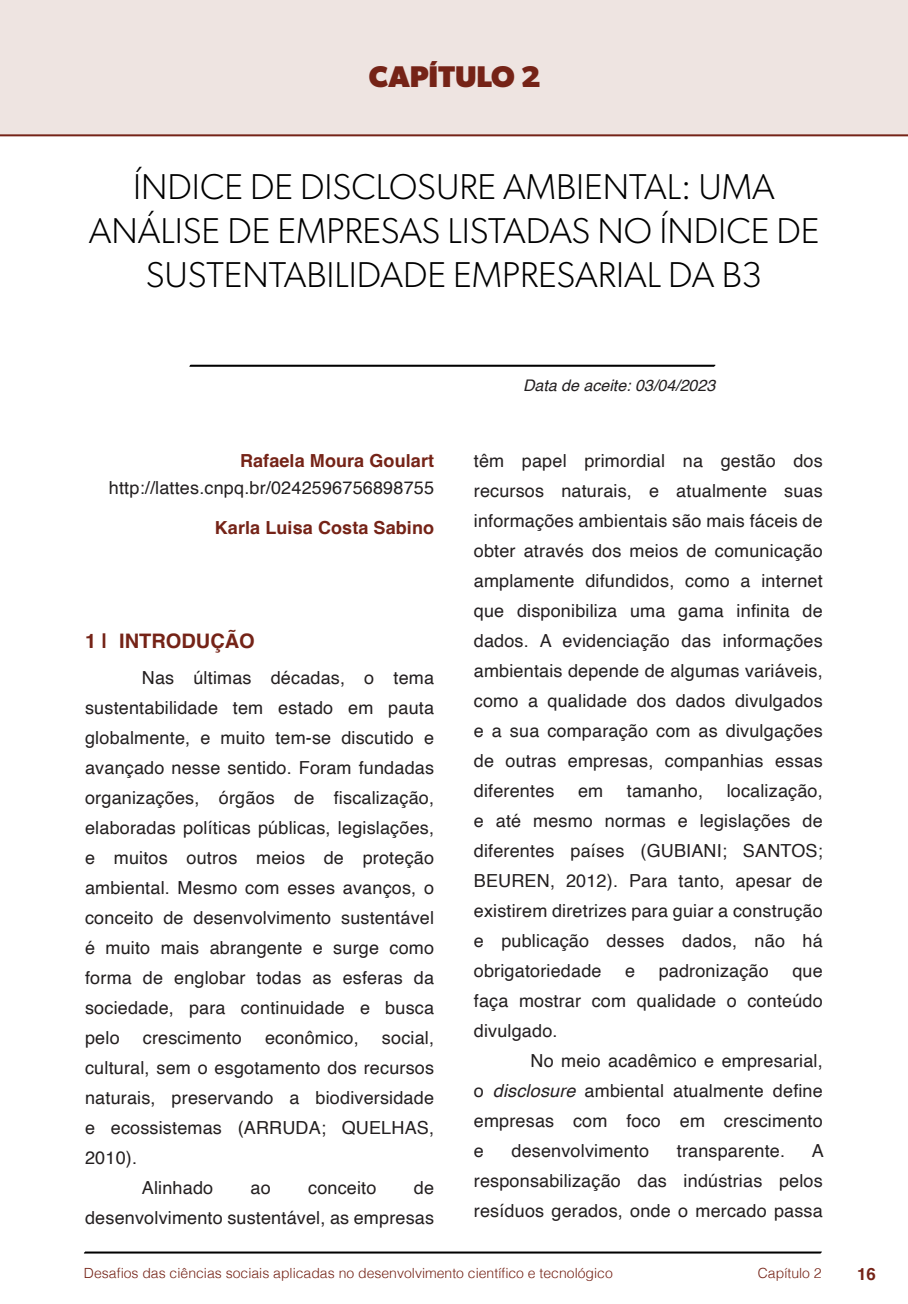
<style>
.page{position:relative;width:908px;height:1304px;background:#fff}
.page>*{position:absolute;margin:0;border:0;box-sizing:border-box;transform-origin:0 0}
.t1{font:300 36px/44px "Gibson";color:#000;text-align:center}
.t2{font:700 30px "Gibson";color:#752317}
.t3{font:700 20px "Helvetica";color:#752317}
.t4{font:18px/30px "Helvetica";letter-spacing:.01em;color:#231f20;text-align:justify}
.t5{font:700 18px "Helvetica";letter-spacing:.005em;color:#752317}
.t6{font:700 16.8px "Helvetica";color:#752317}
.t7{font:italic 16px "Helvetica";color:#231f20}
.t8{font:300 14px "Helvetica";color:#752317}
.s1{font-style:italic}
</style>
<div class="page">
<svg style="left:84px;top:1251px;width:737px;height:3px;background:#515151"></svg>
<svg style="left:189px;top:364px;width:526px;height:3px;background:#4f4f4f"></svg>
<div style="left:0;top:0;width:907px;height:136px;background:#eee4e1"></div>
<div style="left:44px;top:72px;width:68px;height:61px;background:#eee4e1"></div>
<h2 class="t2" style="left:369px;top:58px;width:173px">CAPÍTULO 2</h2>
<h1 class="t1" style="left:89px;top:164px;width:731px">ÍNDICE DE DISCLOSURE AMBIENTAL: UMA<br>ANÁLISE DE EMPRESAS LISTADAS NO ÍNDICE DE<br>SUSTENTABILIDADE EMPRESARIAL DA B3</h1>
<p class="t5" style="left:240px;top:450px;width:195px">Rafaela Moura Goulart</p>
<p class="t4" style="left:109px;top:474px;width:326px">http://lattes.cnpq.br/0242596756898755</p>
<p class="t5" style="left:215px;top:516px;width:221px">Karla Luisa Costa Sabino</p>
<p class="t3" style="left:85px;top:629px;width:171px">1 | INTRODUÇÃO</p>
<p class="t4" style="left:85px;top:663px;width:350px;text-indent:57px">Nas últimas décadas, o tema sustentabilidade tem estado em pauta globalmente, e muito tem-se discutido e avançado nesse sentido. Foram fundadas organizações, órgãos de fiscalização, elaboradas políticas públicas, legislações, e muitos outros meios de proteção ambiental. Mesmo com esses avanços, o conceito de desenvolvimento sustentável é muito mais abrangente e surge como forma de englobar todas as esferas da sociedade, para continuidade e busca pelo</p>
<p class="t4" style="left:143px;top:1023px;width:100px">crescimento</p>
<p class="t4" style="left:265px;top:1023px;width:95px">econômico,</p>
<p class="t4" style="left:382px;top:1023px;width:54px">social,</p>
<p class="t4" style="left:85px;top:1053px;width:350px">cultural, sem o esgotamento dos recursos</p>
<p class="t4" style="left:85px;top:1083px;width:350px">naturais, preservando a biodiversidade</p>
<p class="t4" style="left:85px;top:1113px;width:350px">e ecossistemas (ARRUDA; QUELHAS,</p>
<p class="t4" style="left:85px;top:1143px;width:53px">2010).</p>
<p class="t4" style="left:142px;top:1173px;width:73px">Alinhado</p>
<p class="t4" style="left:250px;top:1173px;width:22px">ao</p>
<p class="t4" style="left:308px;top:1173px;width:70px">conceito</p>
<p class="t4" style="left:85px;top:1173px;width:350px;text-align:right">de<br>desenvolvimento sustentável, as empresas</p>
<p class="t7" style="left:523px;top:373px;width:194px">Data de aceite: 03/04/2023</p>
<p class="t4" style="left:473px;top:446px;width:350px">têm papel primordial na gestão dos recursos naturais, e atualmente suas informações ambientais são mais fáceis de obter através dos meios de comunicação amplamente difundidos, como a internet que disponibiliza uma gama infinita de dados. A evidenciação das informações ambientais depende de algumas variáveis, como a qualidade dos dados divulgados e a sua comparação com as divulgações de outras empresas, companhias essas diferentes</p>
<p class="t4" style="left:578px;top:776px;width:27px">em</p>
<p class="t4" style="left:626px;top:776px;width:78px">tamanho,</p>
<p class="t4" style="left:473px;top:776px;width:350px;text-indent:253px">localização, e até mesmo normas e legislações de diferentes países (GUBIANI; SANTOS; BEUREN, 2012). Para tanto, apesar de existirem diretrizes para guiar a construção e publicação desses dados, não há obrigatoriedade</p>
<p class="t4" style="left:624px;top:956px;width:12px">e</p>
<p class="t4" style="left:658px;top:956px;width:112px">padronização</p>
<p class="t4" style="left:473px;top:956px;width:350px;text-indent:318px">que faça mostrar com qualidade o conteúdo divulgado.</p>
<p class="t4" style="left:473px;top:1046px;width:350px;text-indent:57px">No meio acadêmico e empresarial, o <span class="s1">disclosure</span> ambiental atualmente define empresas com foco em crescimento e</p>
<p class="t4" style="left:511px;top:1137px;width:139px">desenvolvimento</p>
<p class="t4" style="left:676px;top:1137px;width:110px">transparente.</p>
<p class="t4" style="left:473px;top:1137px;width:351px;text-indent:338px">A responsabilização das indústrias pelos resíduos gerados, onde o mercado passa</p>
<p class="t8" style="left:84px;top:1261px;width:530px">Desafios das ciências sociais aplicadas no desenvolvimento científico e tecnológico</p>
<p class="t8" style="left:757px;top:1261px;width:65px">Capítulo 2</p>
<p class="t6" style="left:856px;top:1264px;width:20px">16</p>
</div>
